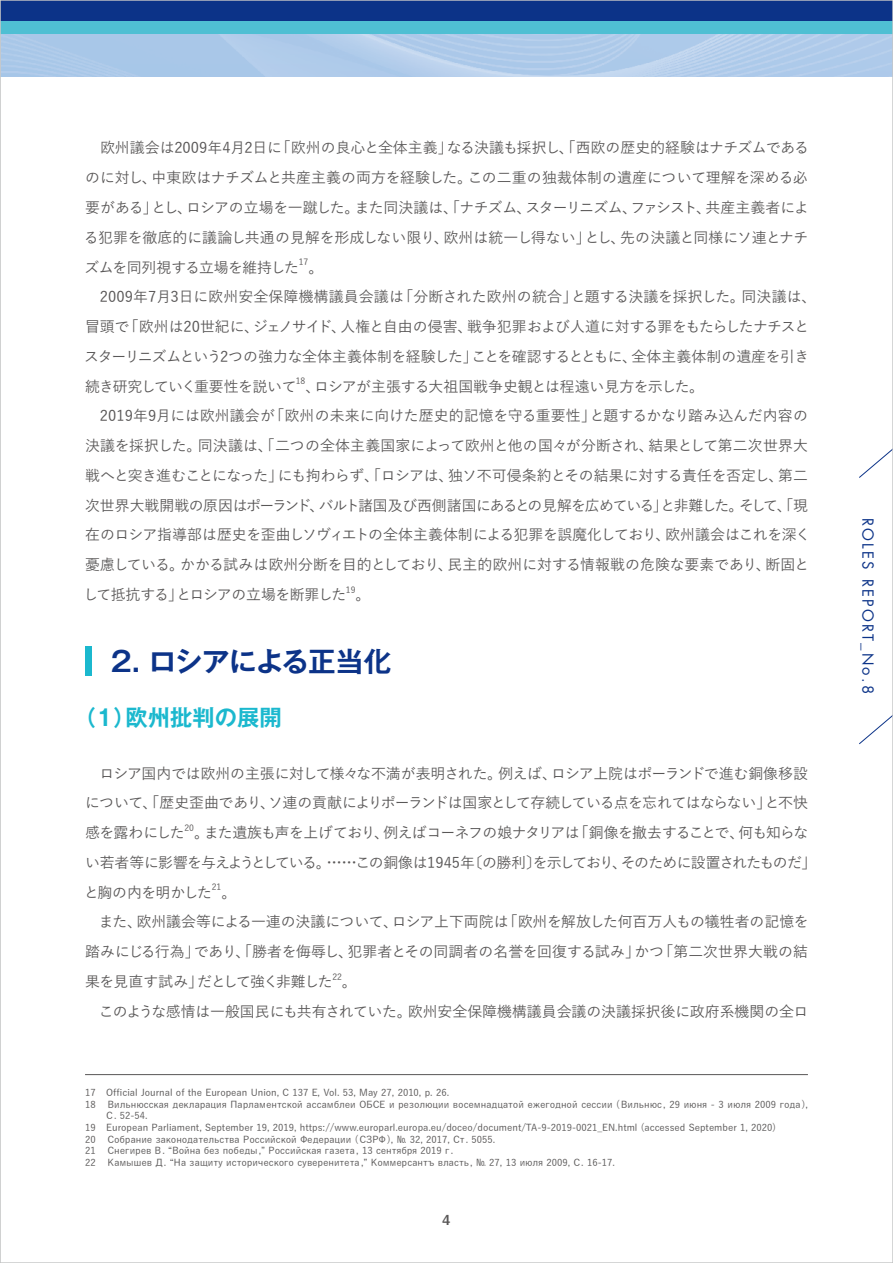
<style>
.page{position:relative;width:893px;height:1263px;background:#fff}
.page>*{position:absolute;margin:0;border:0;box-sizing:border-box;transform-origin:0 0}
.t1{font:700 27.6px "Gothic MB101 Pro De";letter-spacing:-.015em;color:#0c3388}
.t2{font:700 22.35px "Gothic MB101 Pro De";color:#1bb8ce}
.t3{font:14.85px/29.7px "Yu Gothic Std M";letter-spacing:-.02em;color:#595757;text-align:justify}
.t4{font:14.85px/29.7px "Yu Gothic Std M";color:#595757}
.t5{font:14.85px/29.7px "Yu Gothic Std M";letter-spacing:-.05em;color:#595757}
.t6{font:14.85px "Futura Std";letter-spacing:.15em;color:#0c3388}
.t7{font:13.8px "Midashi Go Pr 5 MB31";color:#595757}
.t8{font:9.6px "Yu Gothic Std M";letter-spacing:-.43em;color:#595757}
.t9{font:9.6px "Yu Gothic Std M";color:#595757}
.t10{font:9.6px "Yu Gothic Std M";letter-spacing:-.44em;color:#595757}
.t11{font:9.6px "Yu Gothic Std M";letter-spacing:-.365em;color:#595757}
.t12{font:8.7px "Yu Gothic Std M";color:#595757}
</style>
<div class="page">
<div style="left:85px;top:646px;width:6px;height:30px;background:#1bb8ce"></div>
<img style="left:2px;top:34px;width:889px;height:43px">
<div style="left:0;top:0;width:893px;height:21px;background:#0c3388"></div>
<div style="left:0;top:21px;width:893px;height:13px;background:#4fbfd3"></div>
<svg style="left:859px;top:450px;width:32px;height:28px"></svg>
<svg style="left:859px;top:716px;width:32px;height:29px"></svg>
<hr style="left:85px;top:1074px;width:723px;height:1px;background:#595757">
<p class="t3" style="left:84px;top:132px;width:727px">　欧州議会は2009年4月2日に「欧州の良心と全体主義」なる決議も採択し、「西欧の歴史的経験はナチズムであるのに対し、中東欧はナチズムと共産主義の両方を経験した。この二重の独裁体制の遺産について理解を深める必要がある」とし、ロシアの立場を一蹴した。また同決議は、「ナチズム、スターリニズム、ファシスト、共産主義者による犯罪を徹底的に議論し共通の見解を形成しない限り、欧州は統一し得ない」とし、先の決議と同様にソ連とナチズムを同列視する立場を維持した</p>
<p class="t12" style="left:299px;top:256px;width:11px">17</p>
<p class="t3" style="left:84px;top:251px;width:734px;text-align:left;text-indent:224px">。<br>　2009年7月3日に欧州安全保障機構議員会議は「分断された欧州の統合」と題する決議を採択した。同決議は、冒頭で「欧州は20世紀に、ジェノサイド、人権と自由の侵害、戦争犯罪および人道に対する罪をもたらしたナチスとスターリニズムという2つの強力な全体主義体制を経験した」ことを確認するとともに、全体主義体制の遺産を引き続き研究していく重要性を説いて</p>
<p class="t12" style="left:296px;top:375px;width:11px">18</p>
<p class="t3" style="left:84px;top:370px;width:728px;text-align:left;text-indent:222px">、ロシアが主張する大祖国戦争史観とは程遠い見方を示した。<br>　2019年9月には欧州議会が「欧州の未来に向けた歴史的記憶を守る重要性」と題するかなり踏み込んだ内容の決議を採択した。同決議は、「二つの全体主義国家によって欧州と他の国々が分断され、結果として第二次世界大戦へと突き進むことになった」にも拘わらず、「ロシアは、独ソ不可侵条約とその結果に対する責任を否定し、第二次世界大戦開戦の原因はポーランド、バルト諸国及び西側諸国にあるとの見解を広めている」と非難した。そして、「現在のロシア指導部は歴史を歪曲しソヴィエトの全体主義体制による犯罪を誤魔化しており、欧州議会はこれを深く憂慮している。かかる試みは欧州分断を目的としており、民主的欧州に対する情報戦の危険な要素であり、断固として抵抗する」とロシアの立場を断罪した</p>
<p class="t12" style="left:346px;top:583px;width:11px">19</p>
<p class="t3" style="left:356px;top:579px;width:16px">。</p>
<h1 class="t1" style="left:107px;top:638px;width:285px">２．ロシアによる正当化</h1>
<h2 class="t2" style="left:74px;top:698px;width:209px">（１）欧州批判の展開</h2>
<p class="t3" style="left:85px;top:757px;width:724px">　ロシア国内では欧州の主張に対して様々な不満が表明された。例えば、ロシア上院はポーランドで進む銅像移設について、「歴史歪曲であり、ソ連の貢献によりポーランドは国家として存続している点を忘れてはならない」と不快感を露わにした</p>
<p class="t12" style="left:184px;top:821px;width:11px">20</p>
<p class="t5" style="left:84px;top:817px;width:734px;text-indent:110px">。また遺族も声を上げており、例えばコーネフの娘ナタリアは「銅像を撤去することで、何も知らない若者等に影響を与えようとしている。……この銅像は1945年〔の勝利〕を示しており、そのために設置されたものだ」と胸の内を明かした</p>
<p class="t12" style="left:212px;top:881px;width:11px">21</p>
<p class="t4" style="left:85px;top:876px;width:725px;text-indent:136px">。<br>　また、欧州議会等による一連の決議について、ロシア上下両院は「欧州を解放した何百万人もの犠牲者の記憶を踏みにじる行為」であり、「勝者を侮辱し、犯罪者とその同調者の名誉を回復する試み」かつ「第二次世界大戦の結果を見直す試み」だとして強く非難した</p>
<p class="t12" style="left:332px;top:970px;width:11px">22</p>
<p class="t4" style="left:85px;top:966px;width:725px;text-indent:257px">。<br>　このような感情は一般国民にも共有されていた。欧州安全保障機構議員会議の決議採択後に政府系機関の全ロ</p>
<p class="t9" style="left:85px;top:1085px;width:366px">17 Official Journal of the European Union, C 137 E, Vol. 53, May 27, 2010, p. 26.</p>
<p class="t8" style="left:85px;top:1097px;width:724px">18 Вильнюсская декларация Парламентской ассамблеи ОБСЕ и резолюции восемнадцатой ежегодной сессии ( Вильнюс , 29 июня - 3 июля 2009 года ) ,</p>
<p class="t11" style="left:105px;top:1109px;width:44px">С. 52-54.</p>
<p class="t9" style="left:85px;top:1120px;width:693px">19 European Parliament, September 19, 2019, https://www.europarl.europa.eu/doceo/document/TA-9-2019-0021_EN.html (accessed September 1, 2020)</p>
<p class="t8" style="left:85px;top:1132px;width:412px">20 Собрание законодательства Российской Федерации ( СЗРФ ) , № 32, 2017, Ст . 5055.</p>
<p class="t10" style="left:85px;top:1144px;width:370px">21 Снегирев В . “ Война без победы ,” Российская газета , 13 сентября 2019 г .</p>
<p class="t8" style="left:85px;top:1155px;width:531px">22 Камышев Д . “ На защиту исторического суверенитета ,” Коммерсантъ власть , № 27, 13 июля 2009, С . 16-17.</p>
<p class="t7" style="left:443px;top:1208px;width:9px">4</p>
<p class="t6" style="left:877px;top:518px;width:178px;rotate:90deg">ROLES REPORT_No.8</p>
</div>
